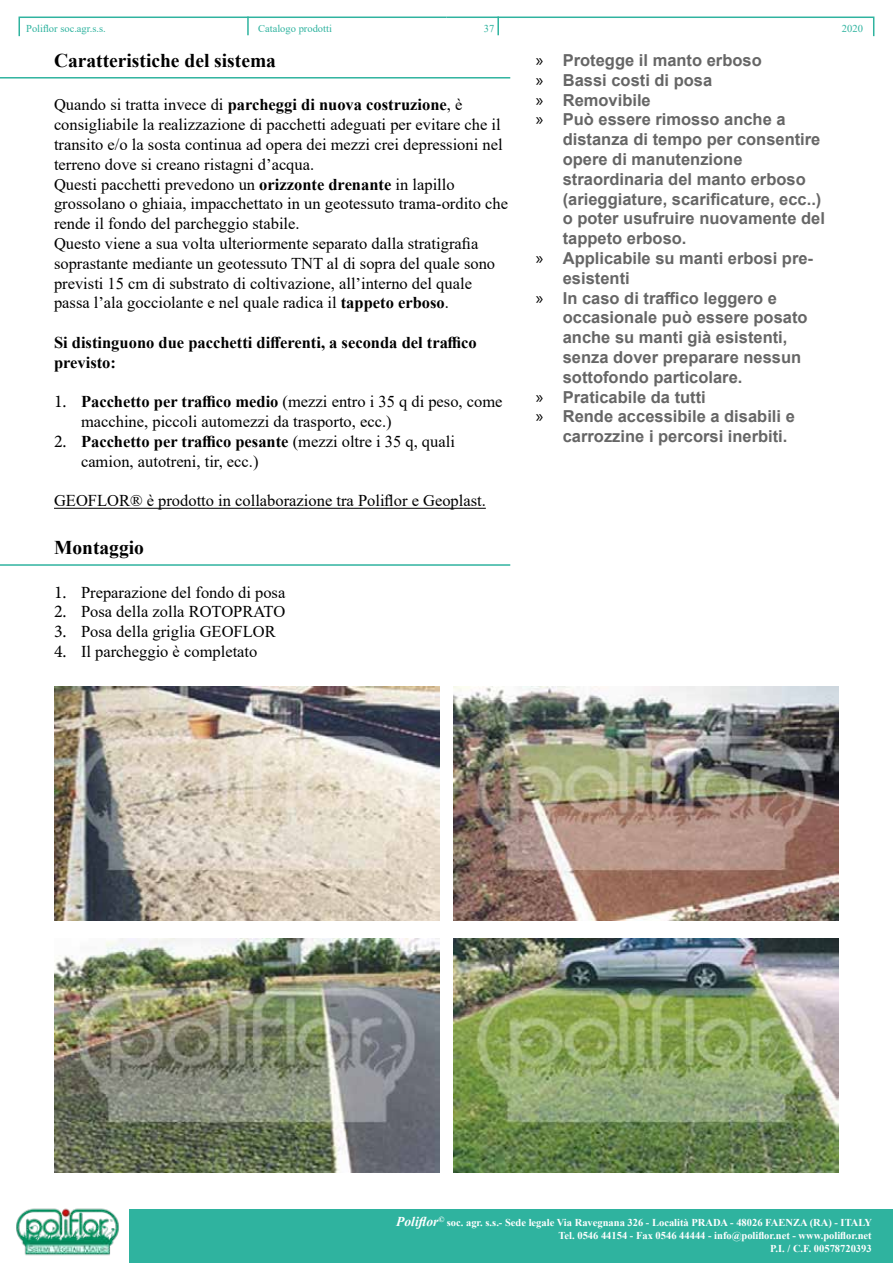
<style>
.page{position:relative;width:893px;height:1263px;background:#fff}
.page>*{position:absolute;margin:0;border:0;box-sizing:border-box;transform-origin:0 0}
.t1{font:700 19.5px "Times New Roman";color:#000}
.t2{font:16.5px/19.8px "Times New Roman";color:#000}
.t3{font:700 16.5px "Arial";color:#666}
.t4{font:700 16.5px/19.8px "Times New Roman";color:#000}
.t5{font:700 10.5px/12.6px "Times New Roman";color:#fff;text-align:right}
.t6{font:10.5px "Times New Roman";color:#2fb39f}
.s1{font-family:"Myriad Pro";font-weight:400;font-size:18px;color:#000}
.s2{font-weight:700}
.s3{font-family:"Minion Pro";font-size:18px}
.s4{font-style:italic;font-size:13.5px}
</style>
<div class="page">
<div style="left:129px;top:1209px;width:764px;height:54px;background:#2fb39f"></div>
<hr style="left:0;top:564px;width:510px;height:2px;background:#2fb39f">
<hr style="left:0;top:77px;width:510px;height:2px;background:#2fb39f">
<img style="left:54px;top:686px;width:385px;height:234px">
<img style="left:453px;top:686px;width:386px;height:234px">
<img style="left:54px;top:938px;width:385px;height:234px">
<img style="left:453px;top:938px;width:386px;height:234px">
<img style="left:16px;top:1208px;width:103px;height:48px">
<svg style="left:18px;top:16px;width:857px;height:21px"></svg>
<hr style="left:54px;top:508px;width:432px;height:1px;background:#000">
<p class="t6" style="left:26px;top:21px;width:81px">Poliflor soc.agr.s.s.</p>
<p class="t6" style="left:258px;top:21px;width:75px">Catalogo prodotti</p>
<p class="t6" style="left:484px;top:21px;width:12px">37</p>
<p class="t6" style="left:842px;top:21px;width:22px">2020</p>
<p class="t3" style="left:536px;top:49px;width:227px"><span class="s1">»</span> Protegge il manto erboso</p>
<p class="t3" style="left:536px;top:68px;width:178px"><span class="s1">»</span> Bassi costi di posa</p>
<p class="t3" style="left:536px;top:88px;width:117px"><span class="s1">»</span> Removibile</p>
<p class="t3" style="left:536px;top:108px;width:251px"><span class="s1">»</span> Può essere rimosso anche a</p>
<p class="t3" style="left:563px;top:128px;width:259px">distanza di tempo per consentire</p>
<p class="t3" style="left:563px;top:148px;width:181px">opere di manutenzione</p>
<p class="t3" style="left:563px;top:167px;width:244px">straordinaria del manto erboso</p>
<p class="t3" style="left:563px;top:187px;width:260px">(arieggiature, scarificature, ecc..)</p>
<p class="t3" style="left:563px;top:207px;width:264px">o poter usufruire nuovamente del</p>
<p class="t3" style="left:563px;top:227px;width:125px">tappeto erboso.</p>
<p class="t3" style="left:536px;top:247px;width:279px"><span class="s1">»</span> Applicabile su manti erbosi pre-</p>
<p class="t3" style="left:563px;top:266px;width:68px">esistenti</p>
<p class="t3" style="left:536px;top:286px;width:243px"><span class="s1">»</span> In caso di traffico leggero e</p>
<p class="t3" style="left:563px;top:306px;width:246px">occasionale può essere posato</p>
<p class="t3" style="left:563px;top:326px;width:226px">anche su manti già esistenti,</p>
<p class="t3" style="left:563px;top:346px;width:240px">senza dover preparare nessun</p>
<p class="t3" style="left:563px;top:365px;width:181px">sottofondo particolare.</p>
<p class="t3" style="left:536px;top:385px;width:172px"><span class="s1">»</span> Praticabile da tutti</p>
<p class="t3" style="left:536px;top:405px;width:261px"><span class="s1">»</span> Rende accessibile a disabili e</p>
<p class="t3" style="left:563px;top:425px;width:226px">carrozzine i percorsi inerbiti.</p>
<p class="t1" style="left:54px;top:47px;width:224px">Caratteristiche del sistema</p>
<p class="t2" style="left:54px;top:94px;width:456px">Quando si tratta invece di <span class="s2">parcheggi di nuova costruzione</span>, è consigliabile la realizzazione di pacchetti adeguati per evitare che il transito e/o la sosta continua ad opera dei mezzi crei depressioni nel terreno dove si creano ristagni d’acqua.<br>Questi pacchetti prevedono un <span class="s2">orizzonte drenante</span> in lapillo grossolano o ghiaia, impacchettato in un geotessuto trama-ordito che rende il fondo del parcheggio stabile.<br>Questo viene a sua volta ulteriormente separato dalla stratigrafia soprastante mediante un geotessuto TNT al di sopra del quale sono previsti 15 cm di substrato di coltivazione, all’interno del quale passa l’ala gocciolante e nel quale radica il <span class="s2">tappeto erboso</span>.</p>
<p class="t4" style="left:54px;top:332px;width:424px">Si distinguono due pacchetti differenti, a seconda del traffico previsto:</p>
<p class="t2" style="left:81px;top:391px;width:423px;text-indent:-27px"><span class="s3">1.</span> <span class="s2">Pacchetto per traffico medio</span> (mezzi entro i 35 q di peso, come macchine, piccoli automezzi da trasporto, ecc.)</p>
<p class="t2" style="left:81px;top:431px;width:375px;text-indent:-27px"><span class="s3">2.</span> <span class="s2">Pacchetto per traffico pesante</span> (mezzi oltre i 35 q, quali camion, autotreni, tir, ecc.)</p>
<p class="t2" style="left:54px;top:490px;width:433px">GEOFLOR® è prodotto in collaborazione tra Poliflor e Geoplast.</p>
<p class="t1" style="left:54px;top:534px;width:91px">Montaggio</p>
<p class="t2" style="left:54px;top:582px;width:233px"><span class="s3">1.</span> Preparazione del fondo di posa</p>
<p class="t2" style="left:54px;top:601px;width:233px"><span class="s3">2.</span> Posa della zolla ROTOPRATO</p>
<p class="t2" style="left:54px;top:621px;width:223px"><span class="s3">3.</span> Posa della griglia GEOFLOR</p>
<p class="t2" style="left:54px;top:641px;width:205px"><span class="s3">4.</span> Il parcheggio è completato</p>
<p class="t5" style="left:396px;top:1216px;width:477px"><span class="s4">Poliflor</span><sup>©</sup> soc. agr. s.s.- Sede legale Via Ravegnana 326 - Località PRADA - 48026 FAENZA (RA) - ITALY<br>Tel. 0546 44154 - Fax 0546 44444 - info@poliflor.net - www.poliflor.net<br>P.I. / C.F. 00578720393</p>
</div>
